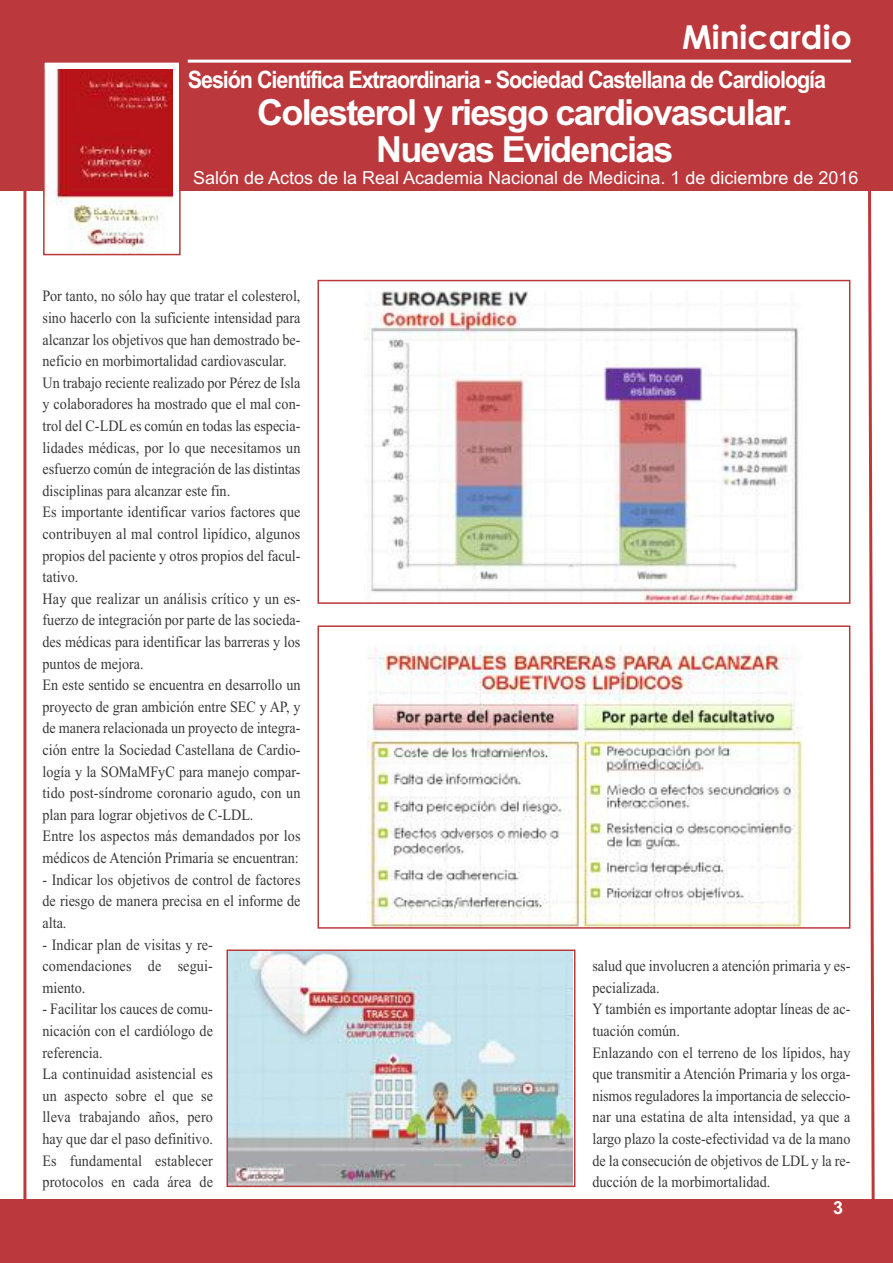
<style>
.page{position:relative;width:893px;height:1263px;background:#fff}
.page>*{position:absolute;margin:0;border:0;box-sizing:border-box;transform-origin:0 0}
.t1{font:700 36px/37.2px "Arial";letter-spacing:-.05em;color:#fff;text-align:center}
.t2{font:700 33px "Century Gothic";color:#fff}
.t3{font:700 24px "Arial";letter-spacing:-.05em;color:#fff;scale:.9 1}
.t4{font:18px "Arial";color:#fff}
.t5{font:700 18px "Arial";color:#fff}
.t6{font:15.75px/21.6px "Times New Roman";color:#39383a;scale:.9 1}
</style>
<div class="page">
<div style="left:0;top:0;width:893px;height:191px;background:#bb393d"></div>
<hr style="left:188px;top:60px;width:663px;height:3px;background:#fff">
<hr style="left:23px;top:177px;width:3px;height:1024px;background:#bb393d">
<svg style="left:868px;top:191px;width:7px;height:1008px"></svg>
<div style="left:45px;top:63px;width:134px;height:191px;background:#fff"></div>
<img style="left:46px;top:70px;width:126px;height:182px">
<div style="left:43px;top:61px;width:138px;height:194px;border:2px solid #bb393d"></div>
<div style="left:0;top:1199px;width:893px;height:64px;background:#bb393d"></div>
<img style="left:367px;top:644px;width:436px;height:282px">
<div style="left:317px;top:625px;width:533px;height:304px;border:2px solid #bb393d"></div>
<img style="left:229px;top:952px;width:343px;height:232px">
<div style="left:226px;top:949px;width:349px;height:238px;border:2px solid #bb393d"></div>
<img style="left:367px;top:290px;width:432px;height:311px">
<div style="left:317px;top:280px;width:533px;height:324px;border:2px solid #bb393d"></div>
<h2 class="t2" style="left:682px;top:18px;width:171px">Minicardio</h2>
<h3 class="t3" style="left:188px;top:65px;width:711px">Sesión Científica Extraordinaria - Sociedad Castellana de Cardiología</h3>
<h1 class="t1" style="left:257px;top:94px;width:537px">Colesterol y riesgo cardiovascular.<br>Nuevas Evidencias</h1>
<p class="t4" style="left:193px;top:167px;width:667px">Salón de Actos de la Real Academia Nacional de Medicina. 1 de diciembre de 2016</p>
<p class="t6" style="left:43px;top:285px;width:288px">Por tanto, no sólo hay que tratar el colesterol, sino hacerlo con la suficiente intensidad para alcanzar los objetivos que han demostrado be&shy;neficio en morbimortalidad cardiovascular.<br>Un trabajo reciente realizado por Pérez de Isla y colaboradores ha mostrado que el mal con&shy;trol del C-LDL es común en todas las especia&shy;lidades médicas, por lo que necesitamos un esfuerzo común de integración de las distintas disciplinas para alcanzar este fin.<br>Es importante identificar varios factores que contribuyen al mal control lipídico, algunos propios del paciente y otros propios del facul&shy;tativo.<br>Hay que realizar un análisis crítico y un es&shy;fuerzo de integración por parte de las socieda&shy;des médicas para identificar las barreras y los puntos de mejora.<br>En este sentido se encuentra en desarrollo un proyecto de gran ambición entre SEC y AP, y de manera relacionada un proyecto de integra&shy;ción entre la Sociedad Castellana de Cardio&shy;logía y la SOMaMFyC para manejo compar&shy;tido post-síndrome coronario agudo, con un plan para lograr objetivos de C-LDL.<br>Entre los aspectos más demandados por los médicos de Atención Primaria se encuentran:</p>
<p class="t6" style="left:43px;top:868px;width:288px;text-align:justify">- Indicar los objetivos de control de factores de riesgo de manera precisa en el informe de alta.</p>
<p class="t6" style="left:43px;top:933px;width:191px;text-align:justify">- Indicar plan de visitas y re&shy;comendaciones de segui&shy;miento.</p>
<p class="t6" style="left:43px;top:998px;width:191px">- Facilitar los cauces de comu&shy;nicación con el cardiólogo de referencia.<br>La continuidad asistencial es un aspecto sobre el que se lleva trabajando años, pero hay que dar el paso definitivo.<br>Es fundamental establecer protocolos en cada área de</p>
<p class="t6" style="left:592px;top:955px;width:288px">salud que involucren a atención primaria y es&shy;pecializada.<br>Y también es importante adoptar líneas de ac&shy;tuación común.<br>Enlazando con el terreno de los lípidos, hay que transmitir a Atención Primaria y los orga&shy;nismos reguladores la importancia de seleccio&shy;nar una estatina de alta intensidad, ya que a largo plazo la coste-efectividad va de la mano de la consecución de objetivos de LDL y la re&shy;ducción de la morbimortalidad.</p>
<p class="t5" style="left:833px;top:1197px;width:12px">3</p>
</div>
